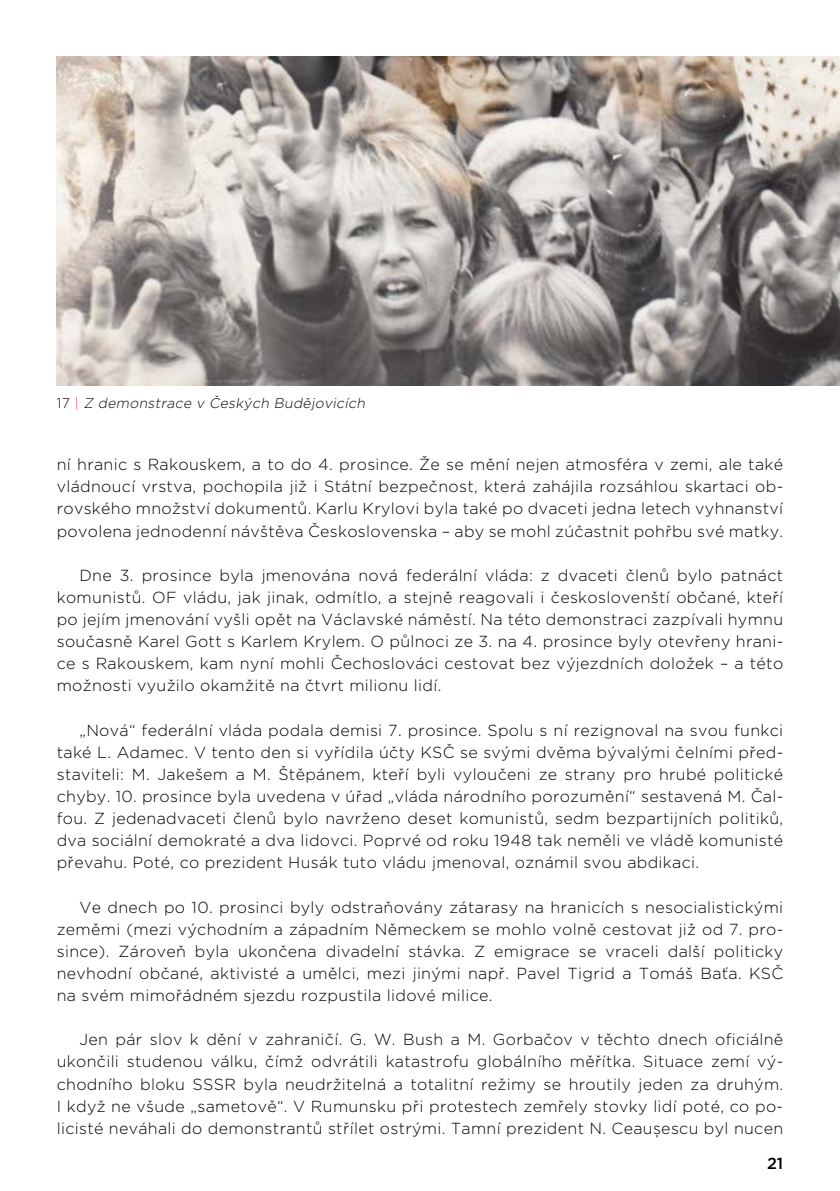
<style>
.page{position:relative;width:840px;height:1191px;background:#fff}
.page>*{position:absolute;margin:0;border:0;box-sizing:border-box;transform-origin:0 0}
.t1{font:300 16px/22.2px "Gotham";letter-spacing:.02em;color:#000;text-align:justify}
.t2{font:500 16px "Gotham";color:#000}
.t3{font:italic 300 14px "Gotham";color:#100505}
.s1{font-style:normal}
.s2{font-style:normal;color:#e83c3b}
</style>
<div class="page">
<img style="left:57px;top:57px;width:782px;height:329px">
<p class="t3" style="left:57px;top:394px;width:313px"><span class="s1">1 7</span> <span class="s2">|</span> Z demonstrace v Českých Budějovicích</p>
<p class="t1" style="left:57px;top:453px;width:727px">ní hranic s Rakouskem, a to do 4. prosince. Že se mění nejen atmosféra v zemi, ale také vládnoucí vrstva, pochopila již i Státní bezpečnost, která zahájila rozsáhlou skartaci ob&shy;rovského množství dokumentů. Karlu Krylovi byla také po dvaceti jedna letech vyhnanství povolena jednodenní návštěva Československa – aby se mohl zúčastnit pohřbu své matky.</p>
<p class="t1" style="left:57px;top:563px;width:727px;text-indent:23px">Dne 3. prosince byla jmenována nová federální vláda: z dvaceti členů bylo patnáct komunistů. OF vládu, jak jinak, odmítlo, a stejně reagovali i českoslovenští občané, kteří po jejím jmenování vyšli opět na Václavské náměstí. Na této demonstraci zazpívali hymnu současně Karel Gott s Karlem Krylem. O půlnoci ze 3. na 4. prosince byly otevřeny hrani&shy;ce s Rakouskem, kam nyní mohli Čechoslováci cestovat bez výjezdních doložek – a této možnosti využilo okamžitě na čtvrt milionu lidí.</p>
<p class="t1" style="left:57px;top:718px;width:727px;text-indent:23px">„Nová“ federální vláda podala demisi 7. prosince. Spolu s ní rezignoval na svou funkci také L. Adamec. V tento den si vyřídila účty KSČ se svými dvěma bývalými čelními před&shy;staviteli: M. Jakešem a M. Štěpánem, kteří byli vyloučeni ze strany pro hrubé politické chyby. 10. prosince byla uvedena v úřad „vláda národního porozumění“ sestavená M. Čal&shy;fou. Z jedenadvaceti členů bylo navrženo deset komunistů, sedm bezpartijních politiků, dva sociální demokraté a dva lidovci. Poprvé od roku 1948 tak neměli ve vládě komunisté převahu. Poté, co prezident Husák tuto vládu jmenoval, oznámil svou abdikaci.</p>
<p class="t1" style="left:57px;top:895px;width:727px;text-indent:23px">Ve dnech po 10. prosinci byly odstraňovány zátarasy na hranicích s nesocialistickými zeměmi (mezi východním a západním Německem se mohlo volně cestovat již od 7. pro&shy;since). Zároveň byla ukončena divadelní stávka. Z emigrace se vraceli další politicky nevhodní občané, aktivisté a umělci, mezi jinými např. Pavel Tigrid a Tomáš Baťa. KSČ na svém mimořádném sjezdu rozpustila lidové milice.</p>
<p class="t1" style="left:57px;top:1028px;width:727px;text-indent:23px">Jen pár slov k dění v zahraničí. G. W. Bush a M. Gorbačov v těchto dnech oficiálně ukončili studenou válku, čímž odvrátili katastrofu globálního měřítka. Situace zemí vý&shy;chodního bloku SSSR byla neudržitelná a totalitní režimy se hroutily jeden za druhým.<br>I když ne všude „sametově“. V Rumunsku při protestech zemřely stovky lidí poté, co po&shy;licisté neváhali do demonstrantů střílet ostrými. Tamní prezident N. Ceaușescu byl nucen</p>
<p class="t2" style="left:766px;top:1152px;width:18px">21</p>
</div>
